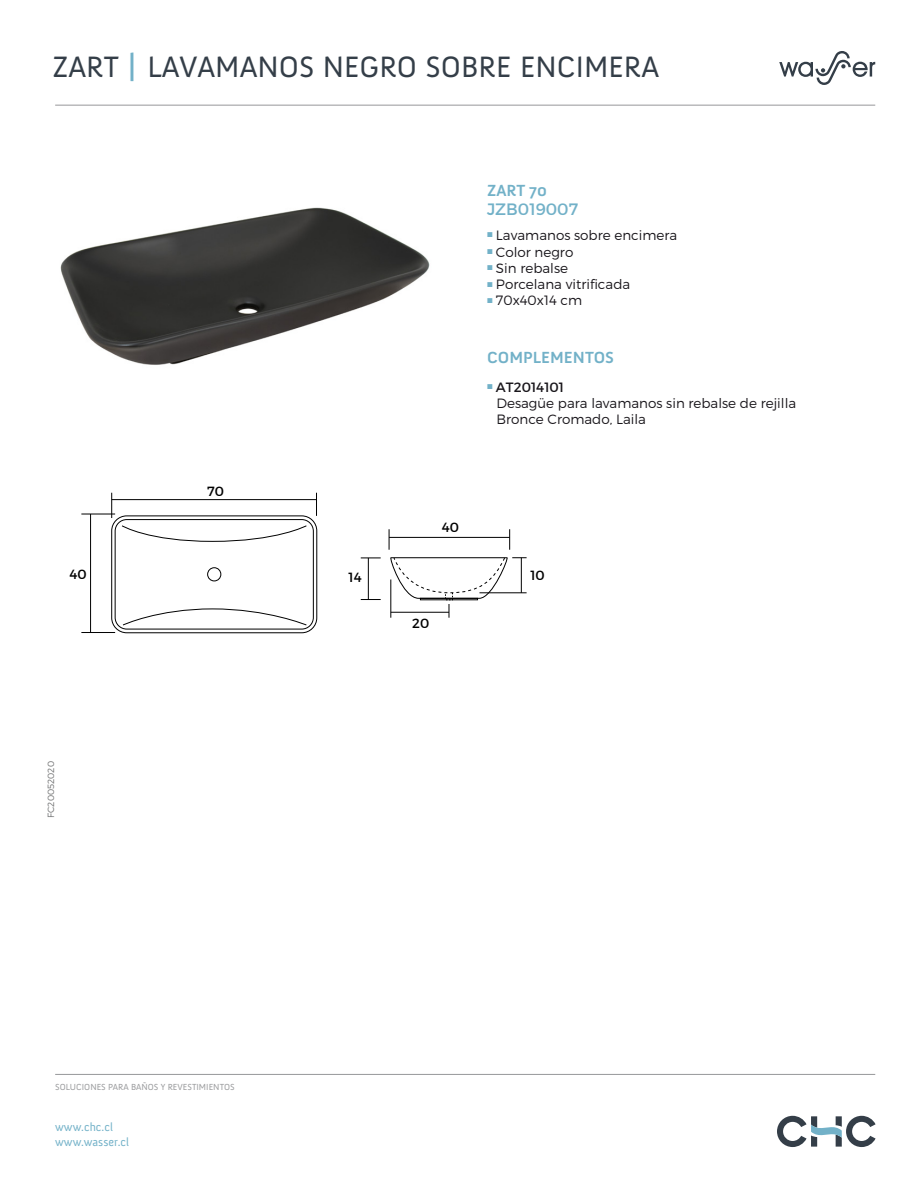
<style>
.page{position:relative;width:918px;height:1188px;background:#fff}
.page>*{position:absolute;margin:0;border:0;box-sizing:border-box;transform-origin:0 0}
.t1{font:30.15px "Anivers SC";color:#343e48}
.t2{font:700 16.5px "Anivers";color:#72b1c8}
.t3{font:16.5px "Montserrat";color:#72b1c8}
.t4{font:300 13.5px/16.2px "Montserrat";color:#1a171c}
.t5{font:13.5px "Montserrat";color:#1a171c}
.t6{font:13.35px "Montserrat";color:#000}
.t7{font:12px/14.4px "Anivers";color:#72b1c8}
.t8{font:10.5px/16.4px "Arial";color:#72b1c8;text-align:justify}
.t9{font:9px "Anivers";color:#9b9c9e}
.t10{font:300 9px "Montserrat";color:#707172}
.s1{font-size:36px;color:#72b1c8}
</style>
<div class="page">
<svg style="left:779px;top:51px;width:96px;height:34px"></svg>
<hr style="left:55px;top:105px;width:820px;height:1px;background:#9b9c9e">
<hr style="left:55px;top:1074px;width:820px;height:1px;background:#9b9c9e">
<svg style="left:777px;top:1116px;width:99px;height:31px"></svg>
<svg style="left:111px;top:493px;width:1px;height:25px"></svg>
<svg style="left:316px;top:493px;width:1px;height:23px"></svg>
<hr style="left:112px;top:499px;width:205px;height:1px;background:#000">
<svg style="left:389px;top:529px;width:1px;height:21px"></svg>
<svg style="left:509px;top:529px;width:1px;height:21px"></svg>
<hr style="left:389px;top:537px;width:121px;height:1px;background:#000">
<svg style="left:361px;top:558px;width:20px;height:1px"></svg>
<svg style="left:361px;top:599px;width:20px;height:1px"></svg>
<hr style="left:368px;top:558px;width:1px;height:42px;background:#000">
<svg style="left:390px;top:557px;width:137px;height:61px"></svg>
<hr style="left:391px;top:612px;width:58px;height:1px;background:#000">
<hr style="left:81px;top:514px;width:34px;height:1px;background:#000">
<hr style="left:81px;top:632px;width:34px;height:1px;background:#000">
<hr style="left:90px;top:514px;width:1px;height:119px;background:#000">
<div style="left:207px;top:567px;width:14px;height:14px;border:1px solid #000;border-radius:50%"></div>
<div style="left:111px;top:516px;width:206px;height:117px;border:1px solid #000;border-radius:15px"></div>
<div style="left:115px;top:519px;width:199px;height:110px;border:1px solid #000;border-radius:12px"></div>
<svg style="left:122px;top:525px;width:185px;height:17px"></svg>
<svg style="left:123px;top:609px;width:184px;height:16px"></svg>
<img style="left:60px;top:207px;width:370px;height:158px">
<h1 class="t1" style="left:53px;top:56px;width:608px">ZART <span class="s1">|</span> LAVAMANOS NEGRO SOBRE ENCIMERA</h1>
<p class="t2" style="left:487px;top:184px;width:61px">ZART 70</p>
<p class="t3" style="left:487px;top:200px;width:93px">JZB019007</p>
<p class="t4" style="left:496px;top:229px;width:183px">Lavamanos sobre encimera<br>Color negro<br>Sin rebalse<br>Porcelana vitrificada<br>70x40x14 cm</p>
<p class="t8" style="left:487px;top:226px;width:8px">■ ■ ■ ■ ■</p>
<p class="t6" style="left:69px;top:567px;width:19px">40</p>
<p class="t10" style="left:47px;top:818px;width:58px;rotate:-90deg">FC20052020</p>
<p class="t6" style="left:207px;top:483px;width:18px">70</p>
<p class="t9" style="left:55px;top:1081px;width:181px">SOLUCIONES PARA BAÑOS Y REVESTIMIENTOS</p>
<p class="t7" style="left:55px;top:1120px;width:75px">www.chc.cl www.wasser.cl</p>
<p class="t2" style="left:487px;top:351px;width:129px">COMPLEMENTOS</p>
<p class="t4" style="left:496px;top:396px;width:301px">Desagüe para lavamanos sin rebalse de rejilla<br>Bronce Cromado, Laila</p>
<p class="t5" style="left:487px;top:379px;width:79px"><sup>■</sup> AT2014101</p>
<p class="t6" style="left:442px;top:519px;width:19px">40</p>
<p class="t6" style="left:349px;top:570px;width:15px">14</p>
<p class="t6" style="left:530px;top:567px;width:16px">10</p>
<p class="t6" style="left:412px;top:615px;width:19px">20</p>
</div>
